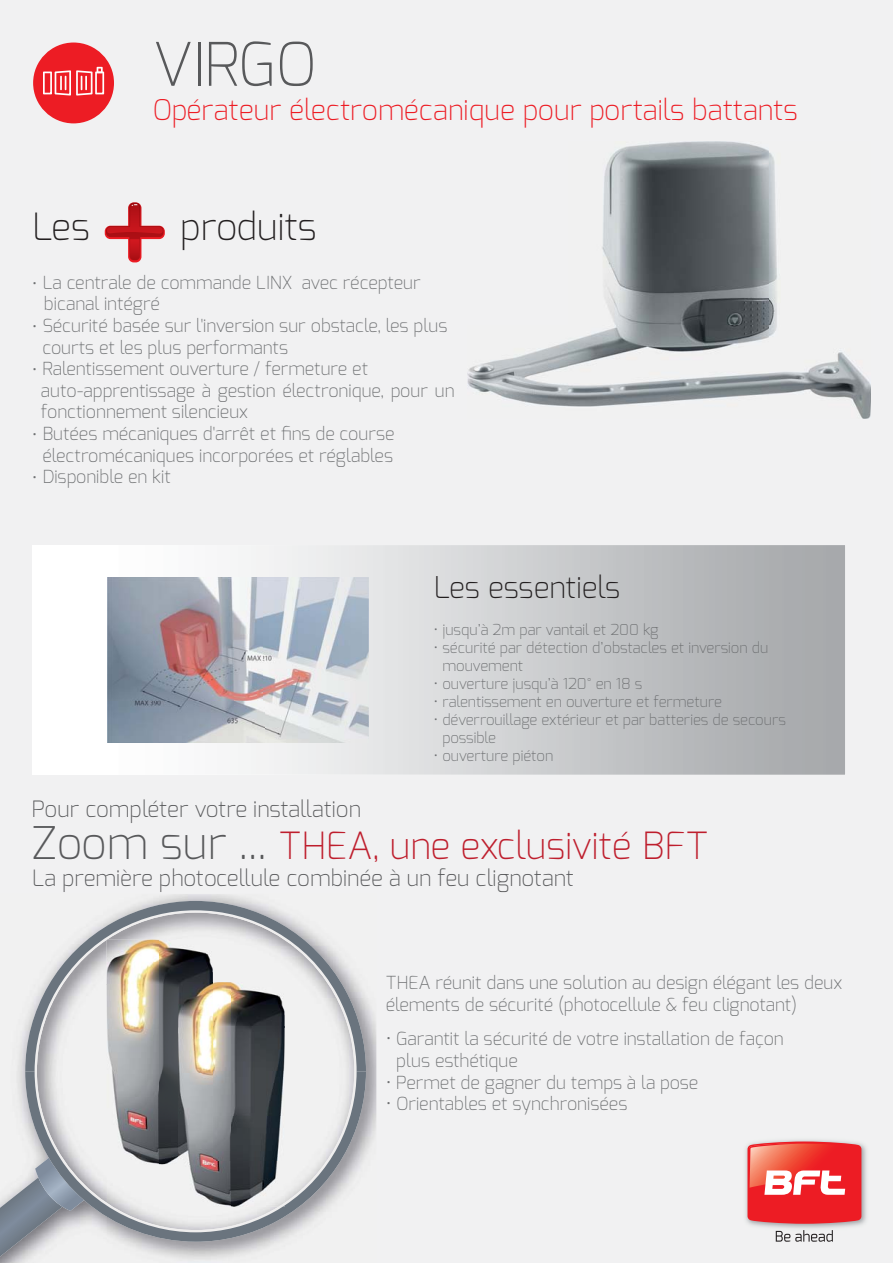
<style>
.page{position:relative;width:893px;height:1263px;background:#f1f1f2}
.page>*{position:absolute;margin:0;border:0;box-sizing:border-box;transform-origin:0 0}
.t1{font:200 60px "Exo";color:#58595b}
.t2{font:200 37.5px "Exo";color:#be1e2d}
.t3{font:200 37.5px "Exo";color:#231f20}
.t4{font:200 30px "Exo";color:#231f20}
.t5{font:200 28.5px "Exo";color:#ed1c24}
.t6{font:200 22.5px "Exo";color:#58595b}
.t7{font:200 18px/21.6px "Exo";color:#6d6f71}
.t8{font:200 15px/18px "Exo";color:#6d6f71}
.s1{font-size:45px;color:#58595b}
</style>
<div class="page">
<img style="left:745px;top:1140px;width:122px;height:92px">
<svg style="left:747px;top:1141px;width:114px;height:83px;background:#ef5252"></svg>
<svg style="left:776px;top:1230px;width:57px;height:12px"></svg>
<div style="left:33px;top:43px;width:81px;height:80px;background:#ed1c24;border-radius:50%"></div>
<svg style="left:43px;top:67px;width:61px;height:29px"></svg>
<img style="left:467px;top:142px;width:404px;height:276px">
<svg style="left:0;top:1175px;width:57px;height:82px"></svg>
<svg style="left:25px;top:1071px;width:341px;height:171px"></svg>
<svg style="left:278px;top:1203px;width:7px;height:4px"></svg>
<svg style="left:25px;top:901px;width:341px;height:170px"></svg>
<svg style="left:105px;top:202px;width:60px;height:60px"></svg>
<div style="left:32px;top:545px;width:813px;height:230px;background:linear-gradient(to right,#fff,#a6a8ab)"></div>
<img style="left:108px;top:577px;width:260px;height:166px">
<h1 class="t1" style="left:153px;top:39px;width:165px">VIRGO</h1>
<h3 class="t5" style="left:153px;top:98px;width:647px">Opérateur électromécanique pour portails battants</h3>
<h2 class="t3" style="left:32px;top:210px;width:60px">Les</h2>
<h2 class="t3" style="left:180px;top:210px;width:138px">produits</h2>
<p class="t7" style="left:44px;top:273px;width:378px;text-indent:-12px">• La centrale de commande LINX avec récepteur bicanal intégré</p>
<p class="t7" style="left:42px;top:316px;width:407px;text-indent:-10px">• Sécurité basée sur l'inversion sur obstacle, les plus courts et les plus performants</p>
<p class="t7" style="left:41px;top:360px;width:415px;text-indent:-9px">• Ralentissement ouverture / fermeture et auto-apprentissage à gestion électronique, pour un fonctionnement silencieux</p>
<p class="t7" style="left:32px;top:424px;width:364px;text-align:center">• Butées mécaniques d'arrêt et fins de course électromécaniques incorporées et réglables</p>
<p class="t7" style="left:32px;top:468px;width:140px">• Disponible en kit</p>
<h3 class="t4" style="left:434px;top:574px;width:188px">Les essentiels</h3>
<p class="t8" style="left:434px;top:622px;width:227px">• jusqu’à 2m par vantail et 200 kg</p>
<p class="t8" style="left:443px;top:640px;width:327px;text-indent:-9px">• sécurité par détection d’obstacles et inversion du mouvement</p>
<p class="t8" style="left:434px;top:676px;width:210px">• ouverture jusqu’à 120° en 18 s</p>
<p class="t8" style="left:434px;top:694px;width:290px">• ralentissement en ouverture et fermeture</p>
<p class="t8" style="left:443px;top:712px;width:345px;text-indent:-9px">• déverrouillage extérieur et par batteries de secours possible</p>
<p class="t8" style="left:434px;top:748px;width:121px">• ouverture piéton</p>
<p class="t6" style="left:32px;top:800px;width:331px">Pour compléter votre installation</p>
<h2 class="t2" style="left:32px;top:830px;width:678px"><span class="s1">Zoom sur ...</span> THEA, une exclusivité BFT</h2>
<p class="t6" style="left:32px;top:869px;width:543px">La première photocellule combinée à un feu clignotant</p>
<p class="t7" style="left:386px;top:974px;width:458px">THEA réunit dans une solution au design élégant les deux élements de sécurité (photocellule &amp; feu clignotant)</p>
<p class="t7" style="left:396px;top:1030px;width:389px;text-indent:-10px">• Garantit la sécurité de votre installation de façon plus esthétique</p>
<p class="t7" style="left:386px;top:1073px;width:314px">• Permet de gagner du temps à la pose</p>
<p class="t7" style="left:386px;top:1095px;width:243px">• Orientables et synchronisées</p>
</div>
